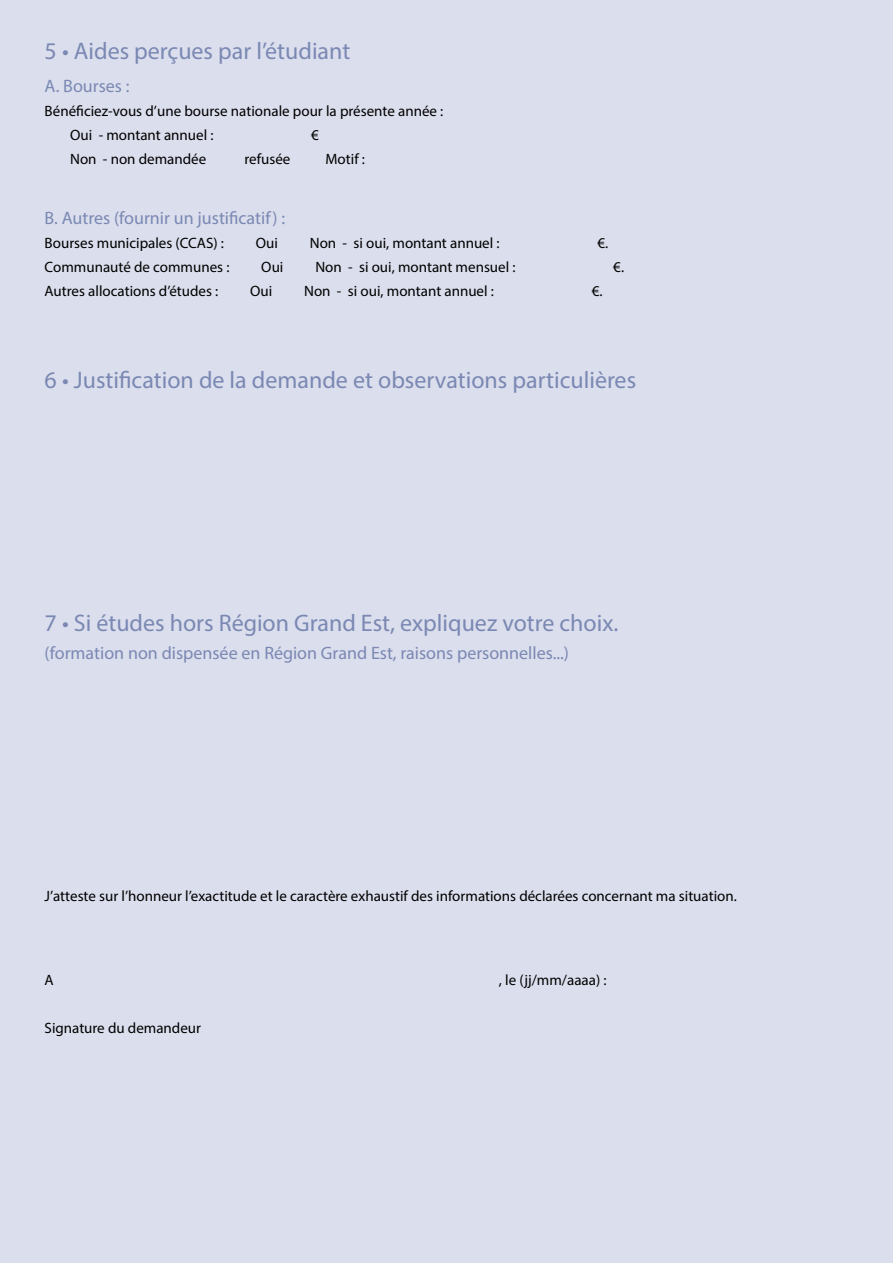
<style>
.page{position:relative;width:893px;height:1263px;background:#dbdeec}
.page>*{position:absolute;margin:0;border:0;box-sizing:border-box;transform-origin:0 0}
.t1{font:24px "Myriad Pro";color:#7a88b3}
.t2{font:18px "Myriad Pro";color:#7a88b3}
.t3{font:15px/24px "Myriad Pro";color:#000}
</style>
<div class="page">
<h1 class="t1" style="left:45px;top:36px;width:307px">5 • Aides perçues par l’étudiant</h1>
<p class="t2" style="left:45px;top:74px;width:86px">A. Bourses :</p>
<p class="t3" style="left:70px;top:98px;width:375px;text-indent:-26px">Bénéficiez-vous d’une bourse nationale pour la présente année :<br>Oui - montant annuel :</p>
<p class="t3" style="left:311px;top:122px;width:9px">€</p>
<p class="t3" style="left:70px;top:146px;width:138px">Non - non demandée</p>
<p class="t3" style="left:245px;top:146px;width:47px">refusée</p>
<p class="t3" style="left:325px;top:146px;width:41px">Motif :</p>
<p class="t2" style="left:45px;top:207px;width:242px">B. Autres (fournir un justificatif) :</p>
<p class="t3" style="left:45px;top:231px;width:181px">Bourses municipales (CCAS) :</p>
<p class="t3" style="left:256px;top:231px;width:24px">Oui</p>
<p class="t3" style="left:310px;top:231px;width:191px">Non - si oui, montant annuel :</p>
<p class="t3" style="left:597px;top:231px;width:12px">€.</p>
<p class="t3" style="left:45px;top:255px;width:186px">Communauté de communes :</p>
<p class="t3" style="left:261px;top:255px;width:24px">Oui</p>
<p class="t3" style="left:315px;top:255px;width:202px">Non - si oui, montant mensuel :</p>
<p class="t3" style="left:613px;top:255px;width:12px">€.</p>
<p class="t3" style="left:45px;top:279px;width:175px">Autres allocations d’études :</p>
<p class="t3" style="left:250px;top:279px;width:24px">Oui</p>
<p class="t3" style="left:304px;top:279px;width:191px">Non - si oui, montant annuel :</p>
<p class="t3" style="left:592px;top:279px;width:12px">€.</p>
<h1 class="t1" style="left:45px;top:365px;width:593px">6 • Justification de la demande et observations particulières</h1>
<h1 class="t1" style="left:45px;top:608px;width:575px">7 • Si études hors Région Grand Est, expliquez votre choix.</h1>
<p class="t2" style="left:45px;top:642px;width:526px">(formation non dispensée en Région Grand Est, raisons personnelles...)</p>
<p class="t3" style="left:45px;top:884px;width:694px">J’atteste sur l’honneur l’exactitude et le caractère exhaustif des informations déclarées concernant ma situation.</p>
<p class="t3" style="left:45px;top:967px;width:11px">A</p>
<p class="t3" style="left:499px;top:967px;width:109px">, le (jj/mm/aaaa) :</p>
<p class="t3" style="left:45px;top:1015px;width:158px">Signature du demandeur</p>
</div>
